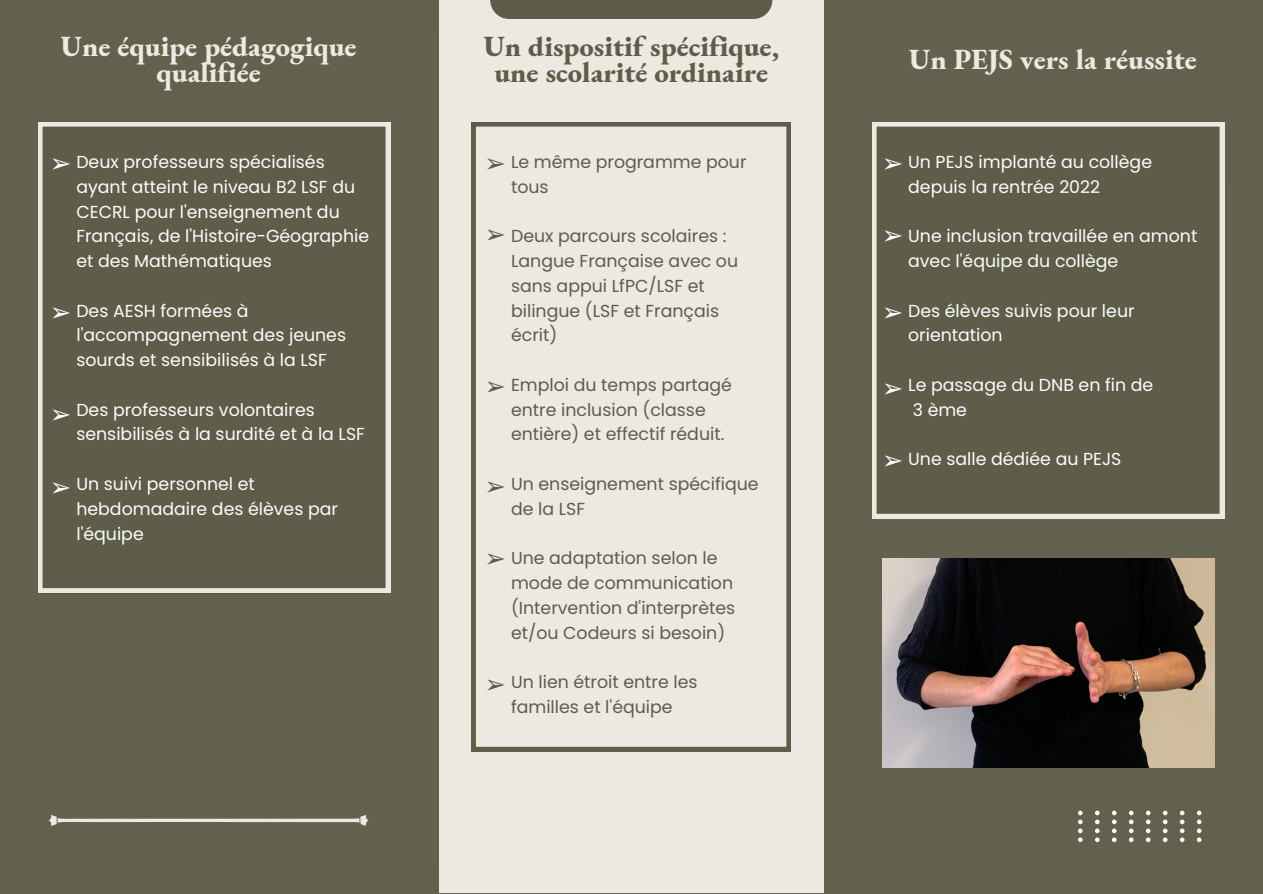
<style>
.page{position:relative;width:1263px;height:894px;background:#fff}
.page>*{position:absolute;margin:0;border:0;box-sizing:border-box;transform-origin:0 0}
.t1{font:800 28.5px/25.8px "EB Garamond";color:#ede8e0;text-align:center}
.t2{font:800 28.5px/25.8px "EB Garamond";color:#5e5d49;text-align:center}
.t3{font:25.65px "DejaVu Sans";color:#fcfcfc}
.t4{font:25.65px "DejaVu Sans";color:#5e5d49}
.t5{font:17.4px/24.8px "Poppins";color:#fcfcfc}
.t6{font:17.4px/24.8px "Poppins";color:#5e5d49}
</style>
<div class="page">
<div style="left:0;top:0;width:1263px;height:893px;background:#63624e"></div>
<div style="left:439px;top:0;width:385px;height:892px;background:#ede8e0"></div>
<div style="left:490px;top:0;width:282px;height:19px;background:#5e5d49"></div>
<svg style="left:1078px;top:810px;width:123px;height:31px;background:#767565"></svg>
<div style="left:38px;top:122px;width:352px;height:470px;background:#5e5d49"></div>
<svg style="left:471px;top:122px;width:320px;height:629px"></svg>
<div style="left:872px;top:122px;width:352px;height:396px;background:#5e5d49"></div>
<svg style="left:49px;top:814px;width:319px;height:11px;background:#8e8c7c"></svg>
<img style="left:882px;top:558px;width:332px;height:209px">
<p class="t1" style="left:61px;top:33px;width:297px">Une équipe pédagogique qualifiée</p>
<p class="t2" style="left:484px;top:33px;width:297px">Un dispositif spécifique, une scolarité ordinaire</p>
<p class="t1" style="left:909px;top:46px;width:289px">Un PEJS vers la réussite</p>
<p class="t5" style="left:76px;top:149px;width:294px">Deux professeurs spécialisés ayant atteint le niveau B2 LSF du<br>CECRL pour l'enseignement du<br>Français, de l'Histoire-Géographie et des Mathématiques</p>
<p class="t5" style="left:76px;top:298px;width:271px">Des AESH formées à l'accompagnement des jeunes sourds et sensibilisés à la LSF</p>
<p class="t5" style="left:76px;top:397px;width:290px">Des professeurs volontaires sensibilisés à la surdité et à la LSF</p>
<p class="t5" style="left:76px;top:471px;width:263px">Un suivi personnel et hebdomadaire des élèves par l'équipe</p>
<p class="t3" style="left:50px;top:148px;width:23px">➢</p>
<p class="t3" style="left:50px;top:296px;width:23px">➢</p>
<p class="t3" style="left:50px;top:399px;width:23px">➢</p>
<p class="t3" style="left:50px;top:472px;width:23px">➢</p>
<p class="t6" style="left:511px;top:149px;width:237px">Le même programme pour tous</p>
<p class="t6" style="left:511px;top:224px;width:229px">Deux parcours scolaires :<br>Langue Française avec ou sans appui LfPC/LSF et bilingue (LSF et Français écrit)</p>
<p class="t6" style="left:511px;top:372px;width:222px">Emploi du temps partagé entre inclusion (classe entière) et effectif réduit.</p>
<p class="t6" style="left:511px;top:471px;width:249px">Un enseignement spécifique de la LSF</p>
<p class="t6" style="left:511px;top:545px;width:226px">Une adaptation selon le mode de communication (Intervention d'interprètes et/ou Codeurs si besoin)</p>
<p class="t6" style="left:511px;top:669px;width:188px">Un lien étroit entre les familles et l'équipe</p>
<p class="t4" style="left:485px;top:148px;width:23px">➢</p>
<p class="t4" style="left:485px;top:219px;width:23px">➢</p>
<p class="t4" style="left:485px;top:371px;width:23px">➢</p>
<p class="t4" style="left:485px;top:471px;width:23px">➢</p>
<p class="t4" style="left:485px;top:543px;width:23px">➢</p>
<p class="t4" style="left:485px;top:669px;width:23px">➢</p>
<p class="t5" style="left:908px;top:149px;width:245px">Un PEJS implanté au collège depuis la rentrée 2022</p>
<p class="t5" style="left:908px;top:224px;width:291px">Une inclusion travaillée en amont avec l'équipe du collège</p>
<p class="t5" style="left:908px;top:298px;width:228px">Des élèves suivis pour leur orientation</p>
<p class="t5" style="left:908px;top:372px;width:247px">Le passage du DNB en fin de<br>3 ème</p>
<p class="t5" style="left:908px;top:446px;width:215px">Une salle dédiée au PEJS</p>
<p class="t3" style="left:882px;top:148px;width:23px">➢</p>
<p class="t3" style="left:882px;top:220px;width:23px">➢</p>
<p class="t3" style="left:882px;top:296px;width:23px">➢</p>
<p class="t3" style="left:882px;top:373px;width:23px">➢</p>
<p class="t3" style="left:882px;top:445px;width:23px">➢</p>
</div>
